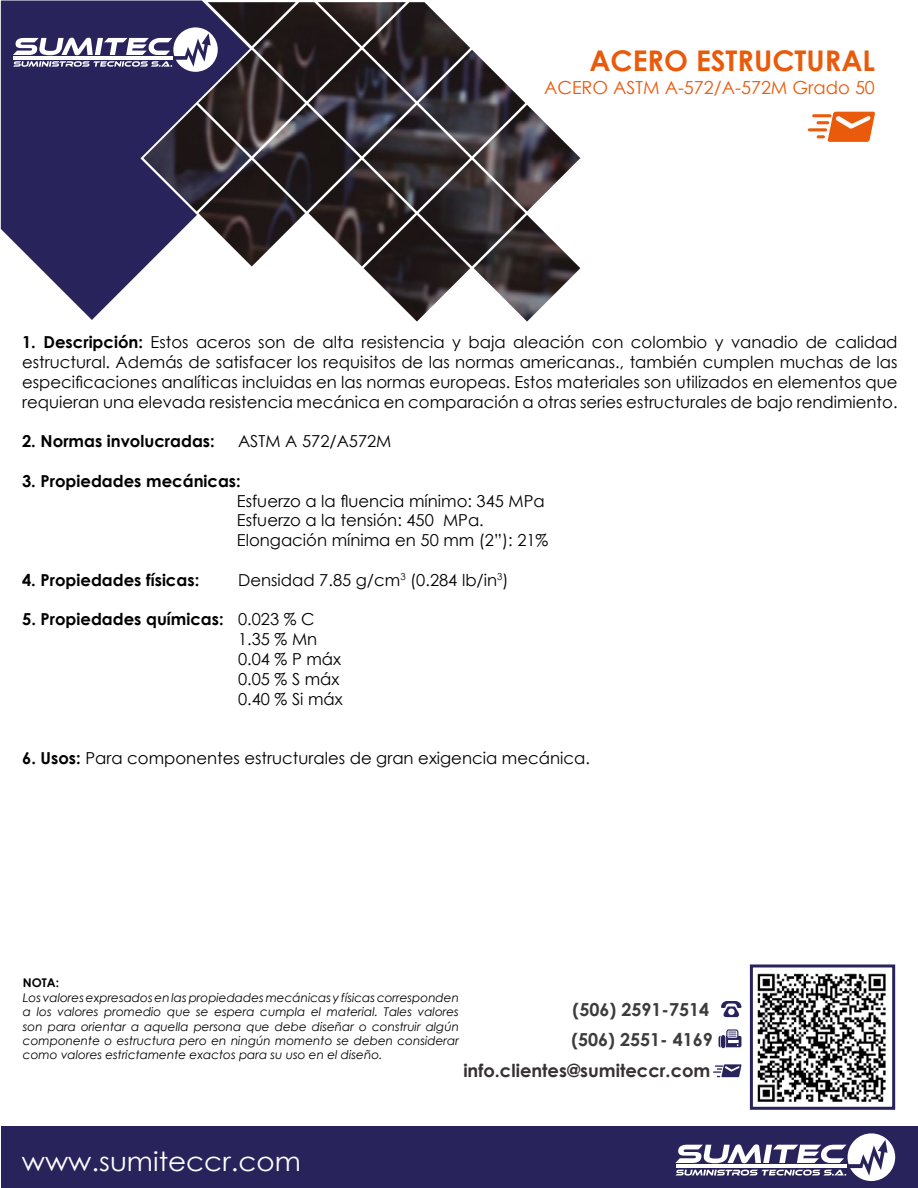
<style>
.page{position:relative;width:918px;height:1188px;background:#fff}
.page>*{position:absolute;margin:0;border:0;box-sizing:border-box;transform-origin:0 0}
.t1{font:700 28.5px "Century Gothic";color:#ea5a0b}
.t2{font:26.4px "Century Gothic";color:#fff;scale:1.05 1}
.t3{font:700 18px/29.4px "Century Gothic";color:#3c3c3b}
.t4{font:18px "Century Gothic";color:#ea5a0b}
.t5{font:700 18px "Century Gothic";color:#373035}
.t6{font:16.5px/19.8px "Century Gothic";color:#000}
.t7{font:700 16.5px "Century Gothic";color:#000}
.t8{font:italic 12px/14.4px "Century Gothic";color:#000;text-align:justify}
.t9{font:700 12px "Century Gothic";color:#000}
.s1{font-weight:700}
</style>
<div class="page">
<img style="left:749px;top:964px;width:137px;height:146px">
<div style="left:750px;top:964px;width:145px;height:146px;border:3px solid #29235c"></div>
<img style="left:250px;top:2px;width:330px;height:320px">
<svg style="left:1px;top:1px;width:249px;height:319px;fill:#29235c"></svg>
<svg style="left:13px;top:27px;width:205px;height:45px"></svg>
<div style="left:1px;top:1126px;width:917px;height:62px;background:#29235c"></div>
<svg style="left:721px;top:1001px;width:21px;height:16px"></svg>
<svg style="left:719px;top:1029px;width:22px;height:19px"></svg>
<svg style="left:675px;top:1133px;width:220px;height:48px"></svg>
<hr style="left:812px;top:114px;width:19px;height:3px;background:#ea5a0b;border-radius:2px">
<hr style="left:808px;top:128px;width:19px;height:3px;background:#ea5a0b;border-radius:2px">
<svg style="left:817px;top:112px;width:58px;height:30px"></svg>
<svg style="left:713px;top:1064px;width:29px;height:13px"></svg>
<h1 class="t1" style="left:589px;top:39px;width:287px">ACERO ESTRUCTURAL</h1>
<p class="t4" style="left:544px;top:75px;width:332px">ACERO ASTM A-572/A-572M Grado 50</p>
<p class="t6" style="left:22px;top:332px;width:877px;text-align:justify"><span class="s1">1. Descripción:</span> Estos aceros son de alta resistencia y baja aleación con colombio y vanadio de calidad estructural. Además de satisfacer los requisitos de las normas americanas., también cumplen muchas de las especificaciones analíticas incluidas en las normas europeas. Estos materiales son utilizados en elementos que requieran una elevada resistencia mecánica en comparación a otras series estructurales de bajo rendimiento.</p>
<p class="t7" style="left:22px;top:429px;width:194px">2. Normas involucradas:</p>
<p class="t6" style="left:238px;top:431px;width:155px">ASTM A 572/A572M</p>
<p class="t7" style="left:22px;top:468px;width:220px">3. Propiedades mecánicas:</p>
<p class="t6" style="left:237px;top:490px;width:313px">Esfuerzo a la fluencia mínimo: 345 MPa<br>Esfuerzo a la tensión: 450 MPa.<br>Elongación mínima en 50 mm (2”): 21%</p>
<p class="t7" style="left:22px;top:567px;width:179px">4. Propiedades físicas:</p>
<p class="t6" style="left:238px;top:570px;width:272px">Densidad 7.85 g/cm<sup>3</sup> (0.284 lb/in<sup>3</sup>)</p>
<p class="t6" style="left:238px;top:609px;width:106px;text-indent:-216px"><span class="s1">5. Propiedades químicas:</span> 0.023 % C<br>1.35 % Mn<br>0.04 % P máx<br>0.05 % S máx<br>0.40 % Si máx</p>
<p class="t6" style="left:22px;top:748px;width:569px"><span class="s1">6. Usos:</span> Para componentes estructurales de gran exigencia mecánica.</p>
<p class="t9" style="left:23px;top:974px;width:38px">NOTA:</p>
<p class="t8" style="left:23px;top:990px;width:438px">Los valores expresados en las propiedades mecánicas y físicas corresponden a los valores promedio que se espera cumpla el material. Tales valores son para orientar a aquella persona que debe diseñar o construir algún componente o estructura pero en ningún momento se deben considerar como valores estrictamente exactos para su uso en el diseño.</p>
<p class="t3" style="left:571px;top:994px;width:143px">(506) 2591-7514 (506) 2551- 4169</p>
<p class="t5" style="left:463px;top:1057px;width:249px">info.clientes@sumiteccr.com</p>
<h2 class="t2" style="left:22px;top:1143px;width:267px">www.sumiteccr.com</h2>
</div>
